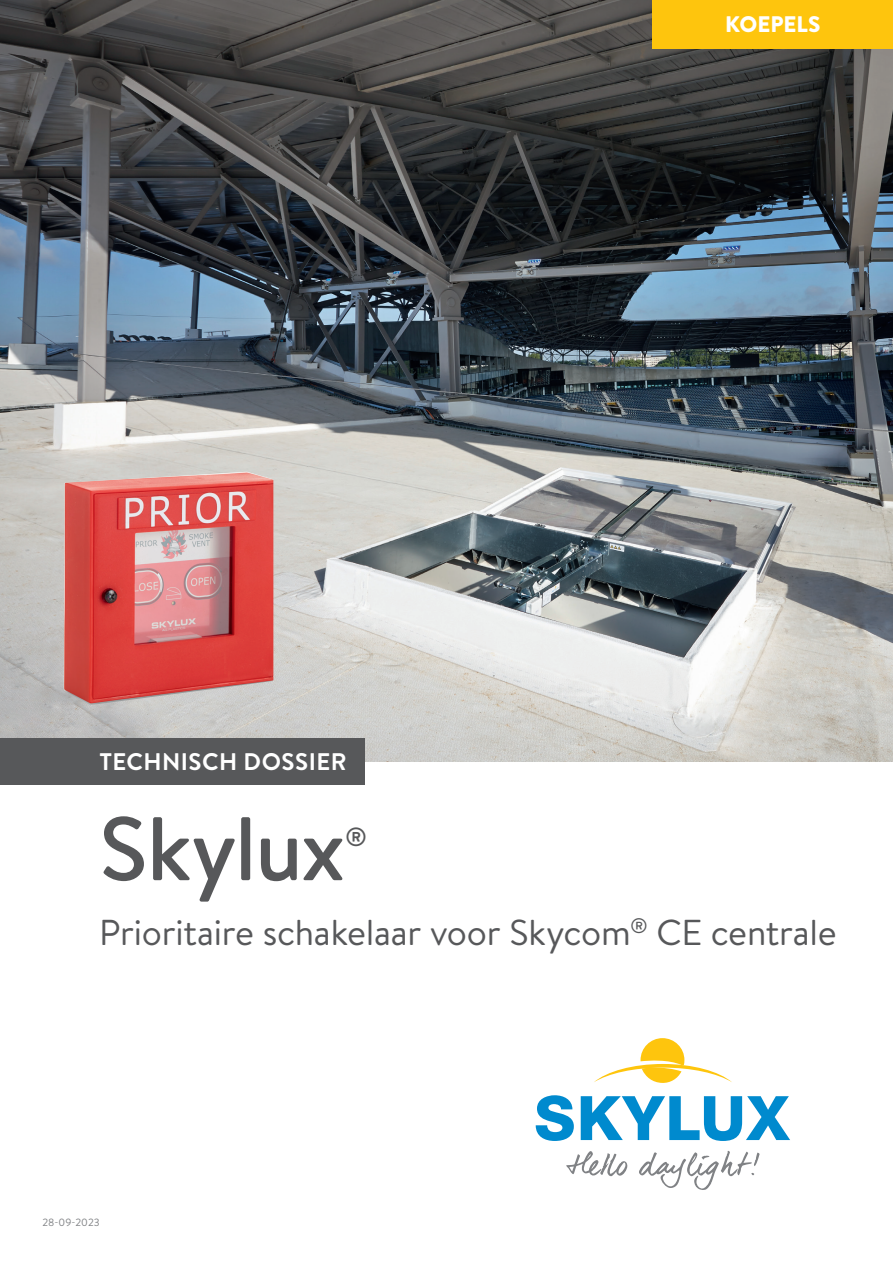
<style>
.page{position:relative;width:893px;height:1263px;background:#fff}
.page>*{position:absolute;margin:0;border:0;box-sizing:border-box;transform-origin:0 0}
.Titel_1_A{font:500 90px "Brandon Text";letter-spacing:-.02em;color:#57585a}
.Titel_1_B{font:36px "Brandon Text";letter-spacing:-.005em;color:#57585a}
.Titel_1_A-2{font:500 26.25px "Brandon Text";color:#57585a}
.t1{font:700 24px "Brandon Text";letter-spacing:.02em;color:#fff}
.t2{font:900 22.5px "Brandon Text";color:#fff}
.t3{font:10.5px "Brandon Text";color:#808285}
</style>
<div class="page">
<img style="left:0;top:0;width:893px;height:761px">
<svg style="left:536px;top:1095px;width:38px;height:46px"></svg>
<svg style="left:581px;top:1096px;width:209px;height:45px"></svg>
<svg style="left:594px;top:1038px;width:138px;height:45px"></svg>
<svg style="left:566px;top:1151px;width:61px;height:25px"></svg>
<svg style="left:639px;top:1151px;width:120px;height:39px"></svg>
<div style="left:653px;top:0;width:240px;height:49px;background:#fec50d"></div>
<div style="left:0;top:738px;width:365px;height:46px;background:#57585a"></div>
<img style="left:64px;top:472px;width:209px;height:233px">
<p class="t1" style="left:99px;top:744px;width:249px">TECHNISCH DOSSIER</p>
<p class="t2" style="left:725px;top:8px;width:97px">KOEPELS</p>
<p class="Titel_1_A" style="left:99px;top:787px;width:247px">Skylux</p>
<p class="Titel_1_A-2" style="left:345px;top:818px;width:23px">®</p>
<p class="Titel_1_B" style="left:99px;top:908px;width:739px">Prioritaire schakelaar voor Skycom<sup>®</sup> CE centrale</p>
<p class="t3" style="left:43px;top:1215px;width:59px">28-09-2023</p>
</div>
